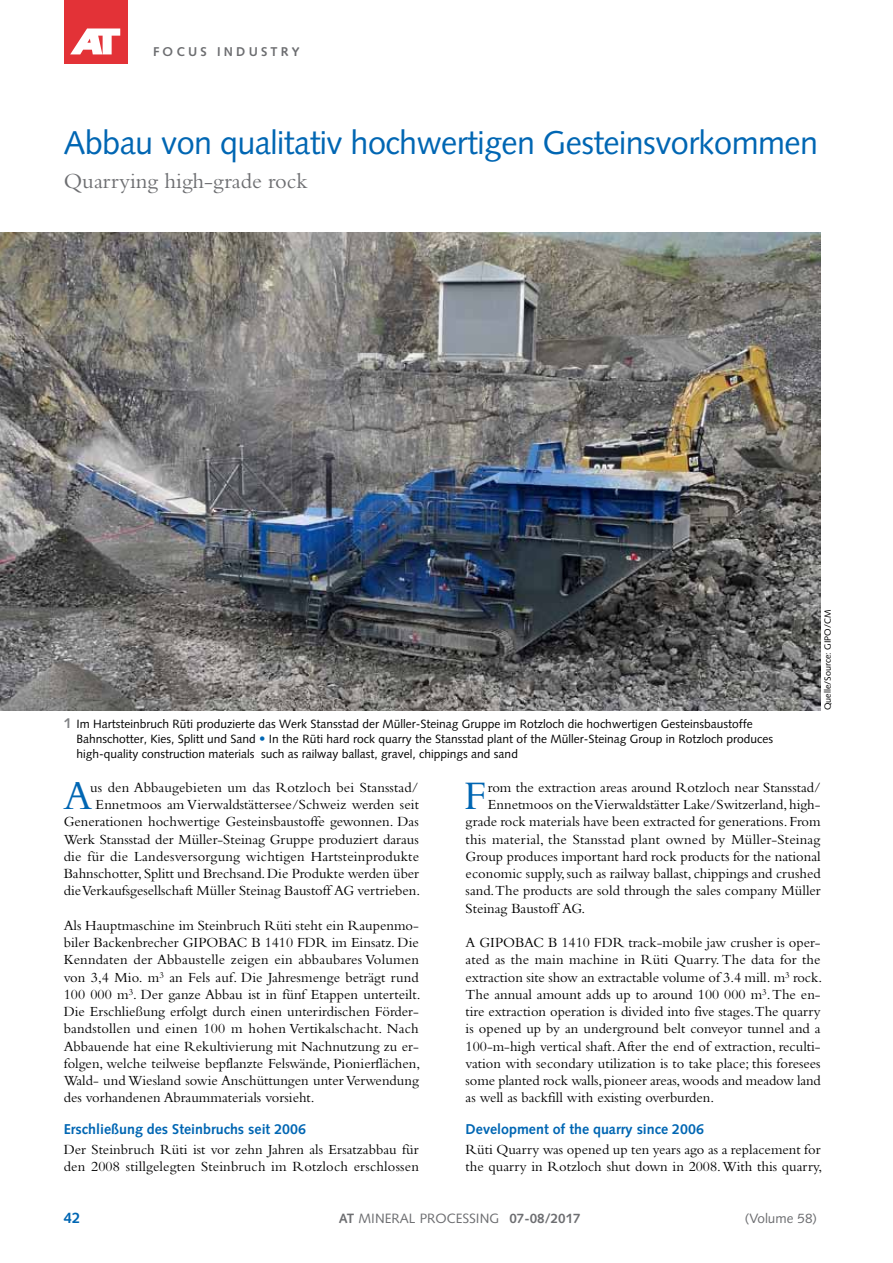
<style>
.page{position:relative;width:893px;height:1263px;background:#fff}
.page>*{position:absolute;margin:0;border:0;box-sizing:border-box;transform-origin:0 0}
.t1{font:42.3px "Bembo Std";color:#0066b3}
.t2{font:33px "Syntax LT Std";letter-spacing:-.015em;color:#0066b3}
.t3{font:22.5px "Bembo Std";color:#6d6e71}
.t4{font:700 15px "Syntax LT Std";color:#0066b3}
.t5{font:14.55px/17.2px "Bembo Std";color:#000}
.t6{font:700 14.25px "Syntax LT Std";color:#0066b3}
.t7{font:13.5px "Syntax LT Std";color:#6d6e71}
.t8{font:700 13.5px "Syntax LT Std";color:#6d6e71}
.t9{font:700 12.75px "Syntax LT Std";letter-spacing:.25em;color:#6d6e71}
.t10{font:12px/15px "Syntax LT Std";color:#000}
.t11{font:9px "Syntax LT Std";color:#000}
.s1{font-weight:700;font-size:14.25px;color:#808285}
.s2{font-weight:700;font-size:12.75px;color:#0066b3}
.s3{font-weight:700}
</style>
<div class="page">
<div style="left:64px;top:0;width:64px;height:64px;background:#e33237"></div>
<svg style="left:70px;top:28px;width:50px;height:26px"></svg>
<img style="left:0;top:233px;width:821px;height:477px">
<p class="t9" style="left:153px;top:45px;width:148px">FOCUS INDUSTRY</p>
<h2 class="t2" style="left:64px;top:123px;width:756px">Abbau von qualitativ hochwertigen Gesteinsvorkommen</h2>
<h3 class="t3" style="left:64px;top:168px;width:245px">Quarrying high-grade rock</h3>
<p class="t10" style="left:77px;top:716px;width:698px;text-indent:-13px"><span class="s1">1</span> Im Hartsteinbruch Rüti produzierte das Werk Stansstad der Müller-Steinag Gruppe im Rotzloch die hochwertigen Gesteinsbaustoffe<br>Bahnschotter, Kies, Splitt und Sand <span class="s2">•</span> In the Rüti hard rock quarry the Stansstad plant of the Müller-Steinag Group in Rotzloch produces high-quality construction materials such as railway ballast, gravel, chippings and sand</p>
<p class="t11" style="left:822px;top:710px;width:102px;rotate:-90deg">Quelle/Source: GIPO/CM</p>
<p class="t5" style="left:64px;top:778px;width:358px;text-align:right">us den Abbaugebieten um das Rotzloch bei Stansstad/ Ennetmoos am Vierwaldstättersee/Schweiz werden seit Generationen hochwertige Gesteinsbaustoffe gewonnen. Das Werk Stansstad der Müller-Steinag Gruppe produziert daraus die für die Landesversorgung wichtigen Hartsteinprodukte Bahnschotter, Splitt und Brechsand. Die Produkte werden über die Verkaufsgesellschaft Müller Steinag Baustoff AG vertrieben.</p>
<p class="t5" style="left:64px;top:916px;width:358px">Als Hauptmaschine im Steinbruch Rüti steht ein Raupenmo&shy;biler Backenbrecher GIPOBAC B 1410 FDR im Einsatz. Die Kenndaten der Abbaustelle zeigen ein abbaubares Volumen von 3,4 Mio. m<sup>3</sup> an Fels auf. Die Jahresmenge beträgt rund 100 000 m<sup>3</sup>. Der ganze Abbau ist in fünf Etappen unterteilt.<br>Die Erschließung erfolgt durch einen unterirdischen Förder&shy;bandstollen und einen 100 m hohen Vertikalschacht. Nach Abbauende hat eine Rekultivierung mit Nachnutzung zu er&shy;folgen, welche teilweise bepflanzte Felswände, Pionierflächen, Wald- und Wiesland sowie Anschüttungen unter Verwendung des vorhandenen Abraummaterials vorsieht.</p>
<p class="t6" style="left:64px;top:1121px;width:244px">Erschließung des Steinbruchs seit 2006</p>
<p class="t5" style="left:64px;top:1141px;width:357px">Der Steinbruch Rüti ist vor zehn Jahren als Ersatzabbau für den 2008 stillgelegten Steinbruch im Rotzloch erschlossen</p>
<h1 class="t1" style="left:64px;top:771px;width:30px">A</h1>
<h1 class="t1" style="left:464px;top:771px;width:24px">F</h1>
<p class="t5" style="left:488px;top:778px;width:334px">rom the extraction areas around Rotzloch near Stansstad/</p>
<p class="t5" style="left:488px;top:796px;width:334px">Ennetmoos on the Vierwaldstätter Lake/Switzerland, high-</p>
<p class="t5" style="left:466px;top:813px;width:356px">grade rock materials have been extracted for generations. From</p>
<p class="t5" style="left:466px;top:830px;width:356px">this material, the Stansstad plant owned by Müller-Steinag</p>
<p class="t5" style="left:466px;top:847px;width:357px">Group produces important hard rock products for the national</p>
<p class="t5" style="left:466px;top:865px;width:357px">economic supply, such as railway ballast, chippings and crushed</p>
<p class="t5" style="left:466px;top:882px;width:357px">sand. The products are sold through the sales company Müller</p>
<p class="t5" style="left:466px;top:899px;width:121px">Steinag Baustoff AG.</p>
<p class="t5" style="left:466px;top:934px;width:358px;text-align:justify">A GIPOBAC B 1410 FDR track-mobile jaw crusher is oper&shy;ated as the main machine in Rüti Quarry. The data for the extraction site show an extractable volume of 3.4 mill. m<sup>3</sup> rock.<br>The annual amount adds up to around 100 000 m<sup>3</sup>. The en&shy;tire extraction operation is divided into five stages.The quarry is opened up by an underground belt conveyor tunnel and a 100-m-high vertical shaft. After the end of extraction, reculti&shy;vation with secondary utilization is to take place; this foresees some planted rock walls, pioneer areas, woods and meadow land as well as backfill with existing overburden.</p>
<p class="t6" style="left:466px;top:1121px;width:240px">Development of the quarry since 2006</p>
<p class="t5" style="left:466px;top:1141px;width:358px">Rüti Quarry was opened up ten years ago as a replacement for the quarry in Rotzloch shut down in 2008. With this quarry,</p>
<p class="t4" style="left:64px;top:1209px;width:18px">42</p>
<p class="t8" style="left:509px;top:1211px;width:73px">07-08/2017</p>
<p class="t7" style="left:339px;top:1210px;width:162px"><span class="s3">AT</span> MINERAL PROCESSING</p>
<p class="t7" style="left:745px;top:1210px;width:74px">(Volume 58)</p>
</div>
